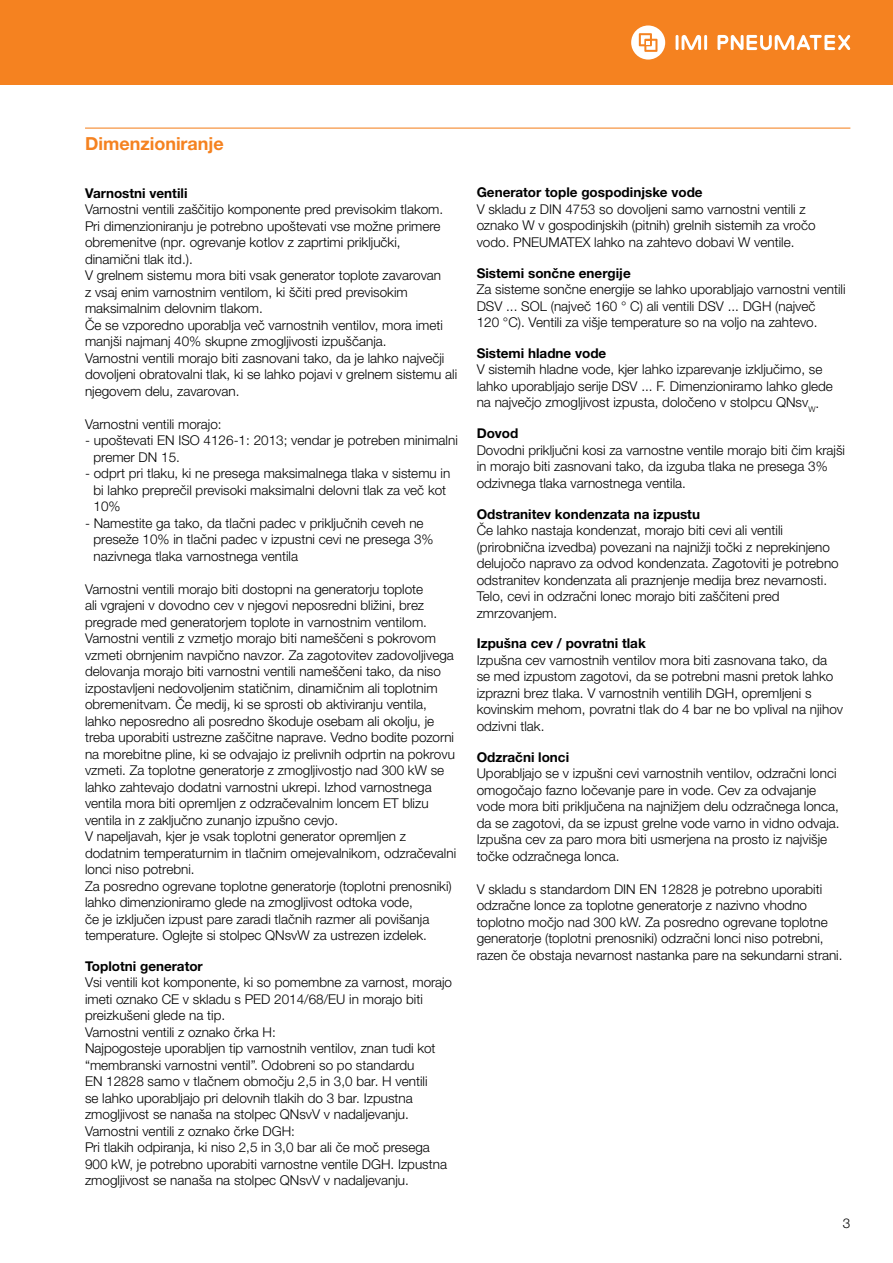
<style>
.page{position:relative;width:893px;height:1263px;background:#fff}
.page>*{position:absolute;margin:0;border:0;box-sizing:border-box;transform-origin:0 0}
.t1{font:700 18px "Helvetica Neue LTW1 G";color:#f58220}
.t2{font:300 13.5px/16.5px "Helvetica Neue LTW1 G";color:#000}
.t3{font:700 13.5px "Helvetica Neue LTW1 G";color:#000}
</style>
<div class="page">
<div style="left:0;top:0;width:893px;height:85px;background:#f58220"></div>
<hr style="left:704px;top:35px;width:3px;height:15px;background:#fff">
<svg style="left:676px;top:35px;width:25px;height:15px"></svg>
<svg style="left:631px;top:25px;width:34px;height:35px"></svg>
<svg style="left:717px;top:35px;width:133px;height:15px"></svg>
<hr style="left:85px;top:128px;width:765px;height:1px;background:#f58220">
<h1 class="t1" style="left:85px;top:132px;width:140px">Dimenzioniranje</h1>
<p class="t3" style="left:85px;top:184px;width:104px">Varnostni ventili</p>
<p class="t2" style="left:85px;top:201px;width:374px">Varnostni ventili zaščitijo komponente pred previsokim tlakom.<br>Pri dimenzioniranju je potrebno upoštevati vse možne primere obremenitve (npr. ogrevanje kotlov z zaprtimi priključki, dinamični tlak itd.).<br>V grelnem sistemu mora biti vsak generator toplote zavarovan<br>z vsaj enim varnostnim ventilom, ki ščiti pred previsokim maksimalnim delovnim tlakom.<br>Če se vzporedno uporablja več varnostnih ventilov, mora imeti manjši najmanj 40% skupne zmogljivosti izpuščanja.<br>Varnostni ventili morajo biti zasnovani tako, da je lahko največji dovoljeni obratovalni tlak, ki se lahko pojavi v grelnem sistemu ali njegovem delu, zavarovan.</p>
<p class="t2" style="left:85px;top:415px;width:138px">Varnostni ventili morajo:</p>
<p class="t2" style="left:94px;top:432px;width:366px;text-indent:-9px">- upoštevati EN ISO 4126-1: 2013; vendar je potreben minimalni premer DN 15.</p>
<p class="t2" style="left:94px;top:465px;width:358px;text-indent:-9px">- odprt pri tlaku, ki ne presega maksimalnega tlaka v sistemu in bi lahko preprečil previsoki maksimalni delovni tlak za več kot<br>10%</p>
<p class="t2" style="left:94px;top:514px;width:341px;text-indent:-9px">- Namestite ga tako, da tlačni padec v priključnih ceveh ne preseže 10% in tlačni padec v izpustni cevi ne presega 3% nazivnega tlaka varnostnega ventila</p>
<p class="t2" style="left:85px;top:580px;width:373px">Varnostni ventili morajo biti dostopni na generatorju toplote<br>ali vgrajeni v dovodno cev v njegovi neposredni bližini, brez pregrade med generatorjem toplote in varnostnim ventilom.<br>Varnostni ventili z vzmetjo morajo biti nameščeni s pokrovom vzmeti obrnjenim navpično navzor. Za zagotovitev zadovoljivega delovanja morajo biti varnostni ventili nameščeni tako, da niso izpostavljeni nedovoljenim statičnim, dinamičnim ali toplotnim obremenitvam. Če medij, ki se sprosti ob aktiviranju ventila, lahko neposredno ali posredno škoduje osebam ali okolju, je treba uporabiti ustrezne zaščitne naprave. Vedno bodite pozorni na morebitne pline, ki se odvajajo iz prelivnih odprtin na pokrovu vzmeti. Za toplotne generatorje z zmogljivostjo nad 300 kW se lahko zahtevajo dodatni varnostni ukrepi. Izhod varnostnega ventila mora biti opremljen z odzračevalnim loncem ET blizu ventila in z zaključno zunanjo izpušno cevjo.<br>V napeljavah, kjer je vsak toplotni generator opremljen z dodatnim temperaturnim in tlačnim omejevalnikom, odzračevalni lonci niso potrebni.<br>Za posredno ogrevane toplotne generatorje (toplotni prenosniki) lahko dimenzioniramo glede na zmogljivost odtoka vode,<br>če je izključen izpust pare zaradi tlačnih razmer ali povišanja temperature. Oglejte si stolpec QNsvW za ustrezen izdelek.</p>
<p class="t3" style="left:85px;top:958px;width:119px">Toplotni generator</p>
<p class="t2" style="left:85px;top:974px;width:369px">Vsi ventili kot komponente, ki so pomembne za varnost, morajo imeti oznako CE v skladu s PED 2014/68/EU in morajo biti preizkušeni glede na tip.<br>Varnostni ventili z oznako črka H:<br>Najpogosteje uporabljen tip varnostnih ventilov, znan tudi kot “membranski varnostni ventil”. Odobreni so po standardu<br>EN 12828 samo v tlačnem območju 2,5 in 3,0 bar. H ventili<br>se lahko uporabljajo pri delovnih tlakih do 3 bar. Izpustna zmogljivost se nanaša na stolpec QNsvV v nadaljevanju.<br>Varnostni ventili z oznako črke DGH:<br>Pri tlakih odpiranja, ki niso 2,5 in 3,0 bar ali če moč presega 900 kW, je potrebno uporabiti varnostne ventile DGH. Izpustna zmogljivost se nanaša na stolpec QNsvV v nadaljevanju.</p>
<p class="t3" style="left:477px;top:184px;width:227px">Generator tople gospodinjske vode</p>
<p class="t2" style="left:477px;top:201px;width:340px">V skladu z DIN 4753 so dovoljeni samo varnostni ventili z oznako W v gospodinjskih (pitnih) grelnih sistemih za vročo vodo. PNEUMATEX lahko na zahtevo dobavi W ventile.</p>
<p class="t3" style="left:477px;top:265px;width:156px">Sistemi sončne energije</p>
<p class="t2" style="left:477px;top:281px;width:370px">Za sisteme sončne energije se lahko uporabljajo varnostni ventili<br>DSV ... SOL (največ 160 ° C) ali ventili DSV ... DGH (največ<br>120 °C). Ventili za višje temperature so na voljo na zahtevo.</p>
<p class="t3" style="left:477px;top:345px;width:131px">Sistemi hladne vode</p>
<p class="t2" style="left:477px;top:361px;width:358px">V sistemih hladne vode, kjer lahko izparevanje izključimo, se lahko uporabljajo serije DSV ... F. Dimenzioniramo lahko glede na največjo zmogljivost izpusta, določeno v stolpcu QNsv<sub>W</sub>.</p>
<p class="t3" style="left:477px;top:425px;width:43px">Dovod</p>
<p class="t2" style="left:477px;top:442px;width:370px">Dovodni priključni kosi za varnostne ventile morajo biti čim krajši in morajo biti zasnovani tako, da izguba tlaka ne presega 3% odzivnega tlaka varnostnega ventila.</p>
<p class="t3" style="left:477px;top:506px;width:225px">Odstranitev kondenzata na izpustu</p>
<p class="t2" style="left:477px;top:522px;width:364px">Če lahko nastaja kondenzat, morajo biti cevi ali ventili (prirobnična izvedba) povezani na najnižji točki z neprekinjeno delujočo napravo za odvod kondenzata. Zagotoviti je potrebno odstranitev kondenzata ali praznjenje medija brez nevarnosti.<br>Telo, cevi in odzračni lonec morajo biti zaščiteni pred zmrzovanjem.</p>
<p class="t3" style="left:477px;top:635px;width:171px">Izpušna cev / povratni tlak</p>
<p class="t2" style="left:477px;top:652px;width:368px">Izpušna cev varnostnih ventilov mora biti zasnovana tako, da se med izpustom zagotovi, da se potrebni masni pretok lahko izprazni brez tlaka. V varnostnih ventilih DGH, opremljeni s kovinskim mehom, povratni tlak do 4 bar ne bo vplival na njihov odzivni tlak.</p>
<p class="t3" style="left:477px;top:748px;width:94px">Odzračni lonci</p>
<p class="t2" style="left:477px;top:765px;width:365px">Uporabljajo se v izpušni cevi varnostnih ventilov, odzračni lonci omogočajo fazno ločevanje pare in vode. Cev za odvajanje vode mora biti priključena na najnižjem delu odzračnega lonca, da se zagotovi, da se izpust grelne vode varno in vidno odvaja.<br>Izpušna cev za paro mora biti usmerjena na prosto iz najvišje točke odzračnega lonca.</p>
<p class="t2" style="left:477px;top:880px;width:367px">V skladu s standardom DIN EN 12828 je potrebno uporabiti odzračne lonce za toplotne generatorje z nazivno vhodno toplotno močjo nad 300 kW. Za posredno ogrevane toplotne generatorje (toplotni prenosniki) odzračni lonci niso potrebni, razen če obstaja nevarnost nastanka pare na sekundarni strani.</p>
<p class="t2" style="left:843px;top:1215px;width:9px">3</p>
</div>
